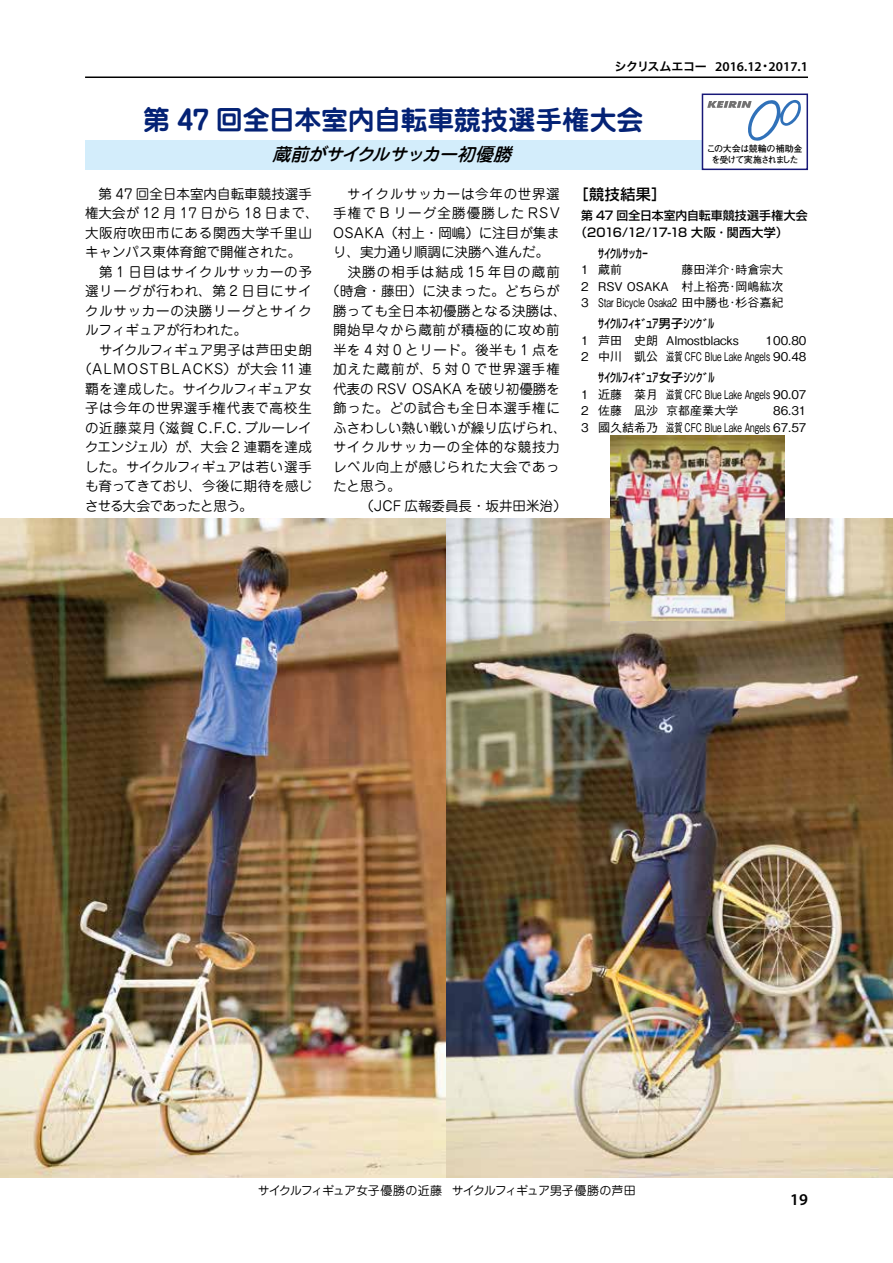
<style>
.page{position:relative;width:893px;height:1263px;background:#fff}
.page>*{position:absolute;margin:0;border:0;box-sizing:border-box;transform-origin:0 0}
.t1{font:700 27px "Jun 501 Pro";letter-spacing:-.01em;color:#042275}
.t2{font:italic 500 18px "Jun 34 Pro";color:#000}
.t3{font:600 16.5px "Myriad Pro";color:#000}
.t4{font:500 15px "Shin Go Pro";color:#000}
.t5{font:13.5px "Jun 201 Pro";letter-spacing:.045em;color:#000}
.t6{font:13.5px "Jun 201 Pro";color:#000}
.t7{font:13.5px "Jun 201 Pro";letter-spacing:.085em;color:#000}
.t8{font:13.5px "Jun 201 Pro";letter-spacing:.02em;color:#000}
.t9{font:13.5px "Jun 201 Pro";letter-spacing:-.01em;color:#000}
.t10{font:600 13.5px "Myriad Pro";color:#000}
.t11{font:13.5px "Jun 201 Pro";letter-spacing:.005em;color:#000}
.t12{font:13.5px "Jun 201 Pro";letter-spacing:-.025em;color:#000}
.t13{font:13.5px "Jun 201 Pro";letter-spacing:-.02em;color:#000}
.t14{font:13.5px "Jun 201 Pro";letter-spacing:-.015em;color:#000}
.t15{font:13.5px "Jun 201 Pro";letter-spacing:.075em;color:#000}
.t16{font:13.5px "Jun 201 Pro";letter-spacing:-.05em;color:#000}
.t17{font:500 12px/16.5px "Gothic BBB Pro";color:#000;text-align:right}
.t18{font:500 12px/16.5px "Shin Go Pro";letter-spacing:.015em;color:#000}
.t19{font:12px "Jun 201 Pro";letter-spacing:-.06em;color:#000}
.t20{font:700 9px/10.5px "Futo Go B101 Pro";letter-spacing:-.07em;color:#000;text-align:center}
.s1{font-family:"Hira Kaku Pro W6";font-weight:400;font-size:12px}
.s2{font-family:"Koz Min Pr 6 N";font-weight:400}
</style>
<div class="page">
<hr style="left:85px;top:77px;width:723px;height:1px;background:#000">
<img style="left:0;top:519px;width:893px;height:659px">
<div style="left:85px;top:140px;width:617px;height:30px;background:#d3edfb"></div>
<div style="left:702px;top:94px;width:106px;height:76px;background:#fff;border:2px solid #181878"></div>
<svg style="left:707px;top:100px;width:94px;height:41px"></svg>
<img style="left:611px;top:436px;width:173px;height:184px">
<p class="t10" style="left:614px;top:58px;width:195px"><span class="s1">シクリスムエコー</span> 2016.12<span class="s2">・</span>2017.1</p>
<h1 class="t1" style="left:143px;top:98px;width:502px">第 47 回全日本室内自転車競技選手権大会</h1>
<h2 class="t2" style="left:272px;top:140px;width:247px">蔵前がサイクルサッカー初優勝</h2>
<p class="t20" style="left:707px;top:143px;width:97px">この大会は競輪の補助金を受けて実施されました</p>
<p class="t11" style="left:85px;top:183px;width:228px">　第 47 回全日本室内自転車競技選手</p>
<p class="t6" style="left:85px;top:203px;width:235px">権大会が 12 月 17 日から 18 日まで、</p>
<p class="t5" style="left:85px;top:222px;width:228px">大阪府吹田市にある関西大学千里山</p>
<p class="t6" style="left:85px;top:242px;width:217px">キャンパス東体育館で開催された。</p>
<p class="t5" style="left:85px;top:261px;width:228px">　第 1 日目はサイクルサッカーの予</p>
<p class="t5" style="left:85px;top:281px;width:228px">選リーグが行われ、第 2 日目にサイ</p>
<p class="t5" style="left:85px;top:300px;width:228px">クルサッカーの決勝リーグとサイク</p>
<p class="t6" style="left:85px;top:320px;width:163px">ルフィギュアが行われた。</p>
<p class="t12" style="left:85px;top:339px;width:228px">　サイクルフィギュア男子は芦田史朗</p>
<p class="t7" style="left:78px;top:359px;width:235px">（ALMOSTBLACKS）が大会 11連</p>
<p class="t13" style="left:85px;top:378px;width:228px">覇を達成した。サイクルフィギュア女</p>
<p class="t5" style="left:85px;top:398px;width:228px">子は今年の世界選手権代表で高校生</p>
<p class="t5" style="left:85px;top:417px;width:228px">の近藤菜月（滋賀 C.F.C. ブルーレイ</p>
<p class="t9" style="left:85px;top:437px;width:228px">クエンジェル）が、大会 2 連覇を達成</p>
<p class="t14" style="left:85px;top:456px;width:228px">した。サイクルフィギュアは若い選手</p>
<p class="t9" style="left:85px;top:476px;width:228px">も育ってきており、今後に期待を感じ</p>
<p class="t16" style="left:85px;top:495px;width:169px">させる大会であったと思う。</p>
<p class="t5" style="left:333px;top:183px;width:228px">　サイクルサッカーは今年の世界選</p>
<p class="t7" style="left:333px;top:203px;width:228px">手権で B リーグ全勝優勝した RSV</p>
<p class="t6" style="left:333px;top:222px;width:228px">OSAKA（村上・岡嶋）に注目が集ま</p>
<p class="t6" style="left:333px;top:242px;width:217px">り、実力通り順調に決勝へ進んだ。</p>
<p class="t7" style="left:333px;top:261px;width:228px">　決勝の相手は結成 15 年目の蔵前</p>
<p class="t8" style="left:326px;top:281px;width:235px">（時倉・藤田）に決まった。どちらが</p>
<p class="t8" style="left:333px;top:300px;width:235px">勝っても全日本初優勝となる決勝は、</p>
<p class="t5" style="left:333px;top:320px;width:228px">開始早々から蔵前が積極的に攻め前</p>
<p class="t5" style="left:333px;top:339px;width:228px">半を 4 対 0 とリード。後半も 1 点を</p>
<p class="t15" style="left:333px;top:358px;width:228px">加えた蔵前が、5 対 0 で世界選手権</p>
<p class="t6" style="left:333px;top:378px;width:228px">代表の RSV OSAKA を破り初優勝を</p>
<p class="t5" style="left:333px;top:397px;width:228px">飾った。どの試合も全日本選手権に</p>
<p class="t8" style="left:333px;top:417px;width:235px">ふさわしい熱い戦いが繰り広げられ、</p>
<p class="t5" style="left:333px;top:436px;width:228px">サイクルサッカーの全体的な競技力</p>
<p class="t5" style="left:333px;top:456px;width:228px">レベル向上が感じられた大会であっ</p>
<p class="t5" style="left:333px;top:475px;width:69px">たと思う。</p>
<p class="t6" style="left:360px;top:495px;width:208px">（JCF 広報委員長・坂井田米治）</p>
<p class="t4" style="left:574px;top:182px;width:94px">［競技結果］</p>
<p class="t18" style="left:575px;top:206px;width:234px;text-indent:6px">第 47 回全日本室内自転車競技選手権大会（2016/12/17-18 大阪･関西大学）</p>
<p class="t18" style="left:598px;top:243px;width:52px">ｻｲｸﾙｻｯｶｰ</p>
<p class="t17" style="left:581px;top:260px;width:43px">1 蔵前</p>
<p class="t17" style="left:581px;top:260px;width:204px;text-align:justify;text-indent:100px">藤田洋介･時倉宗大2 RSV OSAKA 村上裕亮･岡嶋紘次3 Star Bicycle Osaka2 田中勝也･杉谷嘉紀</p>
<p class="t18" style="left:598px;top:314px;width:117px">ｻｲｸﾙﾌｨｷﾞｭｱ男子ｼﾝｸﾞﾙ</p>
<p class="t17" style="left:581px;top:330px;width:159px">1 芦田　史朗 Almostblacks</p>
<p class="t17" style="left:581px;top:330px;width:227px">100.80<br>2 中川　凱公 滋賀 CFC Blue Lake Angels 90.48</p>
<p class="t18" style="left:598px;top:368px;width:118px">ｻｲｸﾙﾌｨｷﾞｭｱ女子ｼﾝｸﾞﾙ</p>
<p class="t17" style="left:581px;top:384px;width:227px;text-align:left">1 近藤　菜月 滋賀 CFC Blue Lake Angels 90.07<br>2 佐藤　凪沙 京都産業大学</p>
<p class="t17" style="left:581px;top:401px;width:227px">86.31<br>3 國久結希乃 滋賀 CFC Blue Lake Angels 67.57</p>
<p class="t19" style="left:258px;top:1180px;width:379px">サイクルフィギュア女子優勝の近藤 サイクルフィギュア男子優勝の芦田</p>
<p class="t3" style="left:790px;top:1188px;width:19px">19</p>
</div>
